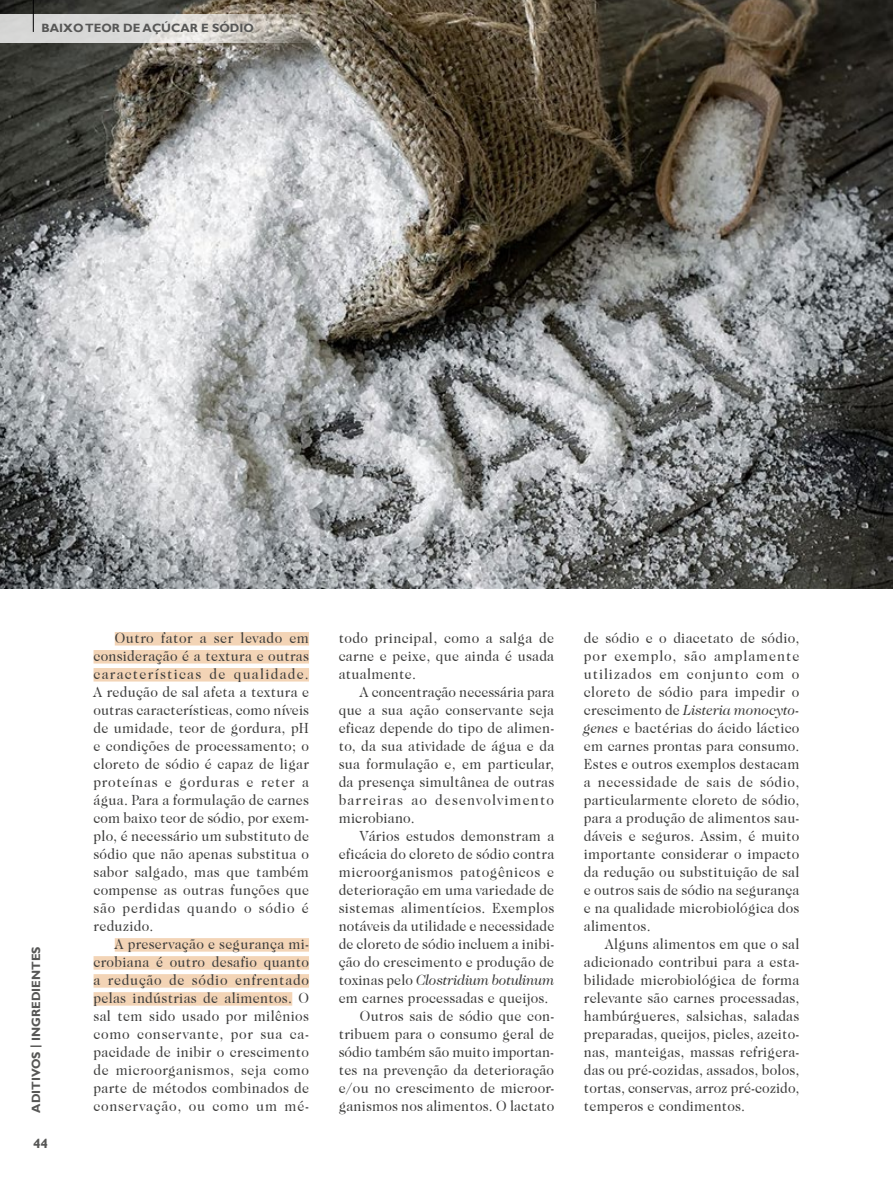
<style>
.page{position:relative;width:893px;height:1191px;background:#fff}
.page>*{position:absolute;margin:0;border:0;box-sizing:border-box;transform-origin:0 0}
.t1{font:15px/18px "Caslon 224 IT Cby BT";letter-spacing:.015em;color:#3c3c3b;text-align:justify;scale:.93 1}
.t2{font:italic 15px "Caslon 224 IT Cby BT";letter-spacing:.005em;color:#3c3c3b;scale:.93 1}
.t3{font:15px "Caslon 224 IT Cby BT";letter-spacing:.04em;color:#3c3c3b;scale:.93 1}
.t4{font:700 13.5px "Gill Sans";color:#575756}
.t5{font:700 12px "Gill Sans";color:#575756}
.s1{font-style:inherit}
.s2{font-style:normal}
.s3{font-style:italic}
</style>
<div class="page">
<img style="left:0;top:0;width:893px;height:589px">
<div style="left:115px;top:632px;width:194px;height:13px;background:#f3d4b6"></div>
<div style="left:94px;top:650px;width:215px;height:13px;background:#f3d4b6"></div>
<div style="left:94px;top:668px;width:215px;height:13px;background:#f3d4b6"></div>
<div style="left:115px;top:938px;width:194px;height:13px;background:#f3d4b6"></div>
<div style="left:94px;top:956px;width:215px;height:13px;background:#f3d4b6"></div>
<div style="left:94px;top:974px;width:215px;height:13px;background:#f3d4b6"></div>
<div style="left:94px;top:992px;width:198px;height:13px;background:#f3d4b6"></div>
<svg style="left:0;top:14px;width:393px;height:28px;background:#bbb7b0"></svg>
<hr style="left:33px;top:0;width:1px;height:32px;background:#000">
<p class="t5" style="left:42px;top:21px;width:214px">BAIXO TEOR DE AÇÚCAR E SÓDIO</p>
<p class="t5" style="left:29px;top:1112px;width:167px;rotate:-90deg">ADITIVOS <span class="s1">|</span> INGREDIENTES</p>
<p class="t4" style="left:33px;top:1135px;width:16px">44</p>
<p class="t1" style="left:94px;top:629px;width:233px;text-indent:21px">Outro fator a ser levado em consideração é a textura e outras características de qualidade.<br>A redução de sal afeta a textura e outras características, como níveis de umidade, teor de gordura, pH e condições de processamento; o cloreto de sódio é capaz de ligar proteínas e gorduras e reter a água. Para a formulação de carnes com baixo teor de sódio, por exem&shy;plo, é necessário um substituto de sódio que não apenas substitua o sabor salgado, mas que também compense as outras funções que são perdidas quando o sódio é reduzido.</p>
<p class="t1" style="left:94px;top:935px;width:233px;text-indent:21px">A preservação e segurança mi&shy;crobiana é outro desafio quanto a redução de sódio enfrentado pelas indústrias de alimentos. O sal tem sido usado por milênios como conservante, por sua ca&shy;pacidade de inibir o crescimento de microorganismos, seja como parte de métodos combinados de conservação, ou como um mé-</p>
<p class="t1" style="left:339px;top:629px;width:233px">todo principal, como a salga de carne e peixe, que ainda é usada atualmente.</p>
<p class="t1" style="left:339px;top:683px;width:233px;text-indent:21px">A concentração necessária para que a sua ação conservante seja eficaz depende do tipo de alimen&shy;to, da sua atividade de água e da sua formulação e, em particular, da presença simultânea de outras barreiras ao desenvolvimento microbiano.</p>
<p class="t1" style="left:360px;top:827px;width:210px">Vários estudos demonstram a</p>
<p class="t1" style="left:339px;top:845px;width:233px">eficácia do cloreto de sódio contra</p>
<p class="t3" style="left:339px;top:863px;width:233px">microorganismos patogênicos e</p>
<p class="t1" style="left:339px;top:881px;width:233px">deterioração em uma variedade de</p>
<p class="t1" style="left:339px;top:899px;width:233px">sistemas alimentícios. Exemplos</p>
<p class="t1" style="left:339px;top:917px;width:233px">notáveis da utilidade e necessidade</p>
<p class="t1" style="left:339px;top:935px;width:233px">de cloreto de sódio incluem a inibi-</p>
<p class="t1" style="left:339px;top:953px;width:233px">ção do crescimento e produção de</p>
<p class="t2" style="left:339px;top:971px;width:233px"><span class="s2">toxinas pelo</span> Clostridium botulinum</p>
<p class="t1" style="left:339px;top:989px;width:227px">em carnes processadas e queijos.</p>
<p class="t1" style="left:360px;top:1007px;width:210px">Outros sais de sódio que con-</p>
<p class="t1" style="left:339px;top:1025px;width:233px">tribuem para o consumo geral de</p>
<p class="t1" style="left:339px;top:1043px;width:233px">sódio também são muito importan-</p>
<p class="t1" style="left:339px;top:1061px;width:233px">tes na prevenção da deterioração</p>
<p class="t1" style="left:339px;top:1079px;width:233px">e/ou no crescimento de microor-</p>
<p class="t1" style="left:339px;top:1097px;width:233px">ganismos nos alimentos. O lactato</p>
<p class="t1" style="left:584px;top:629px;width:233px">de sódio e o diacetato de sódio, por exemplo, são amplamente utilizados em conjunto com o cloreto de sódio para impedir o crescimento de <span class="s3">Listeria monocyto&shy;genes</span> e bactérias do ácido láctico em carnes prontas para consumo.<br>Estes e outros exemplos destacam a necessidade de sais de sódio, particularmente cloreto de sódio, para a produção de alimentos sau&shy;dáveis e seguros. Assim, é muito importante considerar o impacto da redução ou substituição de sal e outros sais de sódio na segurança e na qualidade microbiológica dos alimentos.</p>
<p class="t1" style="left:584px;top:935px;width:233px;text-indent:21px">Alguns alimentos em que o sal adicionado contribui para a esta&shy;bilidade microbiológica de forma relevante são carnes processadas, hambúrgueres, salsichas, saladas preparadas, queijos, picles, azeito&shy;nas, manteigas, massas refrigera&shy;das ou pré-cozidas, assados, bolos, tortas, conservas, arroz pré-cozido, temperos e condimentos.</p>
</div>
